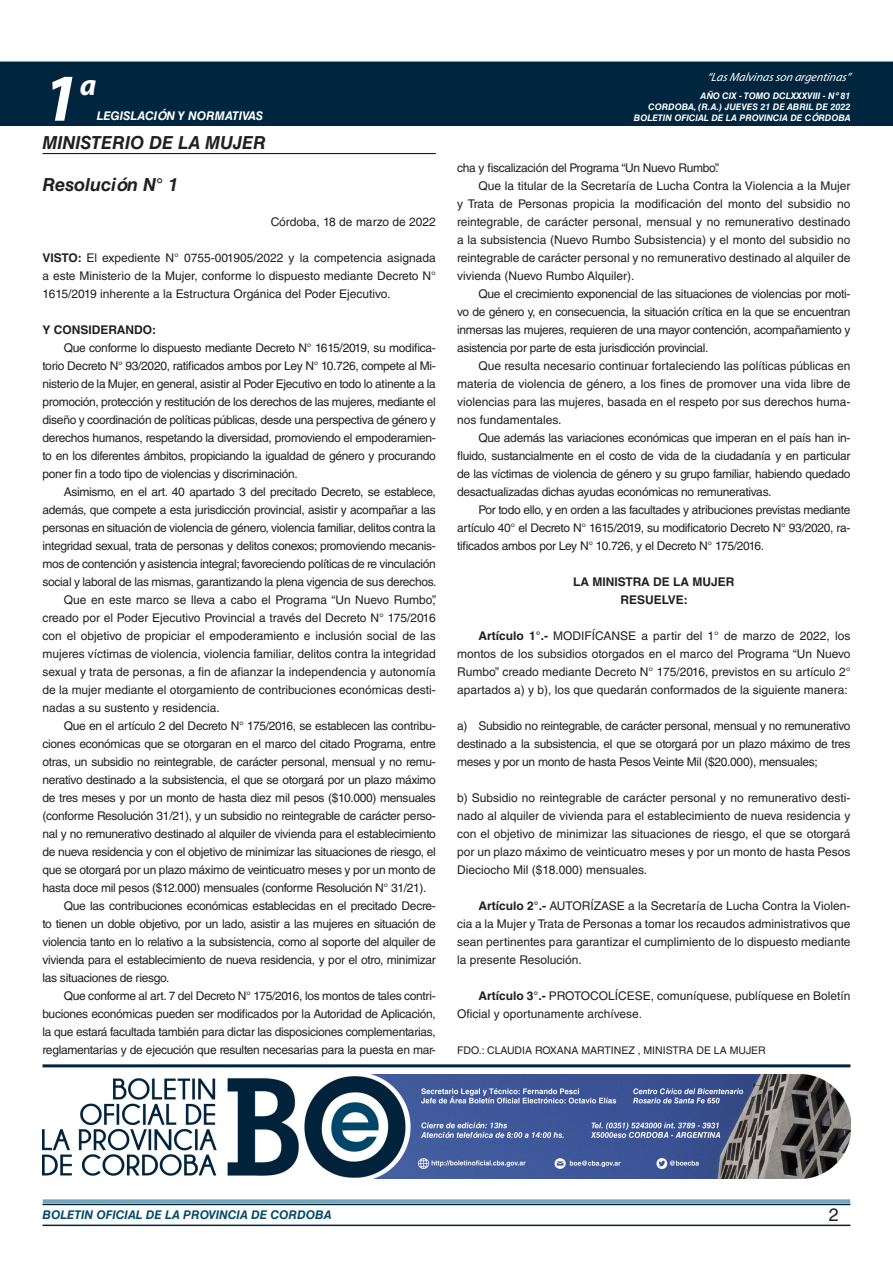
<style>
.page{position:relative;width:893px;height:1263px;background:#fff}
.page>*{position:absolute;margin:0;border:0;box-sizing:border-box;transform-origin:0 0}
.t1{font:italic 700 67.5px "Myriad Pro";color:#fff}
.t2{font:italic 700 30px "Myriad Pro";color:#fff}
.NOMBRE_DE_MINISTERIO{font:italic 700 18px "Helvetica LT Std";color:#231f20}
.t3{font:18px "Helvetica LT Std";color:#231f20}
.TEXTO_BASE{font:12px/18px "Helvetica LT Std";letter-spacing:-.025em;color:#231f20;text-align:justify}
.TEXTO_BASE-2{font:12px/18px "Helvetica LT Std";color:#231f20}
.t4{font:italic 700 12px "Helvetica LT Std";color:#004b6c}
.RESUELVE{font:700 12px "Helvetica LT Std";color:#231f20}
.t5{font:italic 12px "Myriad Pro";color:#fff}
.FECHA{font:12px "Helvetica LT Std";color:#231f20}
.t6{font:italic 700 12px "Helvetica LT Std";color:#fff}
.TEXTO_BASE-3{font:700 12px "Helvetica LT Std";color:#231f20}
.FIRMA{font:10.5px "Helvetica LT Std";color:#231f20}
.t7{font:italic 700 9px/10.8px "Helvetica LT Std";color:#fff;text-align:right}
.s1{font-weight:700}
</style>
<div class="page">
<div style="left:0;top:61px;width:893px;height:6px;background:#73a5b8"></div>
<div style="left:0;top:62px;width:893px;height:64px;background:#00263f"></div>
<hr style="left:43px;top:1224px;width:807px;height:2px;background:#00263f">
<div style="left:42px;top:1198px;width:809px;height:8px;background:#fff;opacity:.75"></div>
<hr style="left:43px;top:153px;width:393px;height:1px;background:#00263f">
<img style="left:43px;top:1075px;width:807px;height:103px">
<hr style="left:43px;top:1064px;width:807px;height:3px;background:#00263f">
<h1 class="t1" style="left:43px;top:54px;width:38px">1</h1>
<h2 class="t2" style="left:80px;top:66px;width:18px">a</h2>
<p class="t6" style="left:97px;top:109px;width:168px">LEGISLACIÓN Y NORMATIVAS</p>
<p class="NOMBRE_DE_MINISTERIO" style="left:43px;top:131px;width:225px">MINISTERIO DE LA MUJER</p>
<p class="NOMBRE_DE_MINISTERIO" style="left:43px;top:174px;width:137px">Resolución N° 1</p>
<p class="FECHA" style="left:271px;top:215px;width:167px">Córdoba, 18 de marzo de 2022</p>
<p class="TEXTO_BASE" style="left:43px;top:249px;width:395px"><span class="s1">VISTO:</span> El expediente N° 0755-001905/2022 y la competencia asignada a este Ministerio de la Mujer, conforme lo dispuesto mediante Decreto N° 1615/2019 inherente a la Estructura Orgánica del Poder Ejecutivo.</p>
<p class="TEXTO_BASE-3" style="left:43px;top:322px;width:115px">Y CONSIDERANDO:</p>
<p class="TEXTO_BASE" style="left:43px;top:339px;width:395px;text-indent:21px">Que conforme lo dispuesto mediante Decreto N° 1615/2019, su modifica&shy;torio Decreto N° 93/2020, ratificados ambos por Ley N° 10.726, compete al Mi&shy;nisterio de la Mujer, en general, asistir al Poder Ejecutivo en todo lo atinente a la promoción, protección y restitución de los derechos de las mujeres, mediante el diseño y coordinación de políticas públicas, desde una perspectiva de género y derechos humanos, respetando la diversidad, promoviendo el empoderamien&shy;to en los diferentes ámbitos, propiciando la igualdad de género y procurando poner fin a todo tipo de violencias y discriminación.</p>
<p class="TEXTO_BASE" style="left:43px;top:483px;width:396px;text-indent:21px">Asimismo, en el art. 40 apartado 3 del precitado Decreto, se establece, además, que compete a esta jurisdicción provincial, asistir y acompañar a las personas en situación de violencia de género, violencia familiar, delitos contra la integridad sexual, trata de personas y delitos conexos; promoviendo mecanis&shy;mos de contención y asistencia integral; favoreciendo políticas de re vinculación social y laboral de las mismas, garantizando la plena vigencia de sus derechos.</p>
<p class="TEXTO_BASE" style="left:43px;top:591px;width:395px;text-indent:21px">Que en este marco se lleva a cabo el Programa “Un Nuevo Rumbo”, creado por el Poder Ejecutivo Provincial a través del Decreto N° 175/2016 con el objetivo de propiciar el empoderamiento e inclusión social de las mujeres víctimas de violencia, violencia familiar, delitos contra la integridad sexual y trata de personas, a fin de afianzar la independencia y autonomía de la mujer mediante el otorgamiento de contribuciones económicas desti&shy;nadas a su sustento y residencia.</p>
<p class="TEXTO_BASE" style="left:43px;top:717px;width:395px;text-indent:21px">Que en el artículo 2 del Decreto N° 175/2016, se establecen las contribu&shy;ciones económicas que se otorgaran en el marco del citado Programa, entre otras, un subsidio no reintegrable, de carácter personal, mensual y no remu&shy;nerativo destinado a la subsistencia, el que se otorgará por un plazo máximo de tres meses y por un monto de hasta diez mil pesos ($10.000) mensuales (conforme Resolución 31/21), y un subsidio no reintegrable de carácter perso&shy;nal y no remunerativo destinado al alquiler de vivienda para el establecimiento de nueva residencia y con el objetivo de minimizar las situaciones de riesgo, el que se otorgará por un plazo máximo de veinticuatro meses y por un monto de hasta doce mil pesos ($12.000) mensuales (conforme Resolución N° 31/21).</p>
<p class="TEXTO_BASE" style="left:43px;top:897px;width:395px;text-indent:21px">Que las contribuciones económicas establecidas en el precitado Decre&shy;to tienen un doble objetivo, por un lado, asistir a las mujeres en situación de violencia tanto en lo relativo a la subsistencia, como al soporte del alquiler de vivienda para el establecimiento de nueva residencia, y por el otro, minimizar las situaciones de riesgo.</p>
<p class="TEXTO_BASE" style="left:43px;top:987px;width:395px;text-indent:21px">Que conforme al art. 7 del Decreto N° 175/2016, los montos de tales contri&shy;buciones económicas pueden ser modificados por la Autoridad de Aplicación, la que estará facultada también para dictar las disposiciones complementarias, reglamentarias y de ejecución que resulten necesarias para la puesta en mar-</p>
<p class="t5" style="left:707px;top:70px;width:145px">“LasMalvinasson argentinas”</p>
<p class="t7" style="left:634px;top:91px;width:218px">AÑO CIX - TOMO DCLXXXVIII - Nº 81<br>CORDOBA, (R.A.) JUEVES 21 DE ABRIL DE 2022<br>BOLETIN OFICIAL DE LA PROVINCIA DE CÓRDOBA</p>
<p class="TEXTO_BASE" style="left:457px;top:159px;width:264px">cha y fiscalización del Programa “Un Nuevo Rumbo”.</p>
<p class="TEXTO_BASE" style="left:457px;top:177px;width:395px;text-indent:21px">Que la titular de la Secretaría de Lucha Contra la Violencia a la Mujer y Trata de Personas propicia la modificación del monto del subsidio no reintegrable, de carácter personal, mensual y no remunerativo destinado a la subsistencia (Nuevo Rumbo Subsistencia) y el monto del subsidio no reintegrable de carácter personal y no remunerativo destinado al alquiler de vivienda (Nuevo Rumbo Alquiler).</p>
<p class="TEXTO_BASE" style="left:457px;top:285px;width:395px;text-indent:21px">Que el crecimiento exponencial de las situaciones de violencias por moti&shy;vo de género y, en consecuencia, la situación crítica en la que se encuentran inmersas las mujeres, requieren de una mayor contención, acompañamiento y asistencia por parte de esta jurisdicción provincial.</p>
<p class="TEXTO_BASE" style="left:457px;top:357px;width:395px;text-indent:21px">Que resulta necesario continuar fortaleciendo las políticas públicas en materia de violencia de género, a los fines de promover una vida libre de violencias para las mujeres, basada en el respeto por sus derechos huma&shy;nos fundamentales.</p>
<p class="TEXTO_BASE" style="left:457px;top:429px;width:395px;text-indent:21px">Que además las variaciones económicas que imperan en el país han in&shy;fluido, sustancialmente en el costo de vida de la ciudadanía y en particular de las víctimas de violencia de género y su grupo familiar, habiendo quedado desactualizadas dichas ayudas económicas no remunerativas.</p>
<p class="TEXTO_BASE" style="left:457px;top:501px;width:395px;text-indent:21px">Por todo ello, y en orden a las facultades y atribuciones previstas mediante artículo 40° el Decreto N° 1615/2019, su modificatorio Decreto N° 93/2020, ra&shy;tificados ambos por Ley N° 10.726, y el Decreto N° 175/2016.</p>
<p class="RESUELVE" style="left:573px;top:574px;width:163px">LA MINISTRA DE LA MUJER</p>
<p class="RESUELVE" style="left:620px;top:592px;width:69px">RESUELVE:</p>
<p class="TEXTO_BASE" style="left:457px;top:627px;width:395px;text-indent:21px"><span class="s1">Artículo 1°.-</span> MODIFÍCANSE a partir del 1° de marzo de 2022, los montos de los subsidios otorgados en el marco del Programa “Un Nuevo Rumbo” creado mediante Decreto N° 175/2016, previstos en su artículo 2° apartados a) y b), los que quedarán conformados de la siguiente manera:</p>
<p class="TEXTO_BASE" style="left:457px;top:717px;width:395px">a) Subsidio no reintegrable, de carácter personal, mensual y no remunerativo destinado a la subsistencia, el que se otorgará por un plazo máximo de tres meses y por un monto de hasta Pesos Veinte Mil ($20.000), mensuales;</p>
<p class="TEXTO_BASE" style="left:457px;top:789px;width:395px">b) Subsidio no reintegrable de carácter personal y no remunerativo desti&shy;nado al alquiler de vivienda para el establecimiento de nueva residencia y con el objetivo de minimizar las situaciones de riesgo, el que se otorgará por un plazo máximo de veinticuatro meses y por un monto de hasta Pesos Dieciocho Mil ($18.000) mensuales.</p>
<p class="TEXTO_BASE" style="left:457px;top:897px;width:395px;text-indent:21px"><span class="s1">Artículo 2°.-</span> AUTORÍZASE a la Secretaría de Lucha Contra la Violen&shy;cia a la Mujer y Trata de Personas a tomar los recaudos administrativos que sean pertinentes para garantizar el cumplimiento de lo dispuesto mediante la presente Resolución.</p>
<p class="TEXTO_BASE-2" style="left:457px;top:987px;width:395px;text-indent:21px"><span class="s1">Artículo 3°.-</span> PROTOCOLÍCESE, comuníquese, publíquese en Boletín<br>Oficial y oportunamente archívese.</p>
<p class="FIRMA" style="left:457px;top:1044px;width:310px">FDO.: CLAUDIA ROXANA MARTINEZ , MINISTRA DE LA MUJER</p>
<p class="t4" style="left:43px;top:1208px;width:290px">BOLETIN OFICIAL DE LA PROVINCIA DE CORDOBA</p>
<p class="t3" style="left:829px;top:1204px;width:12px">2</p>
</div>
